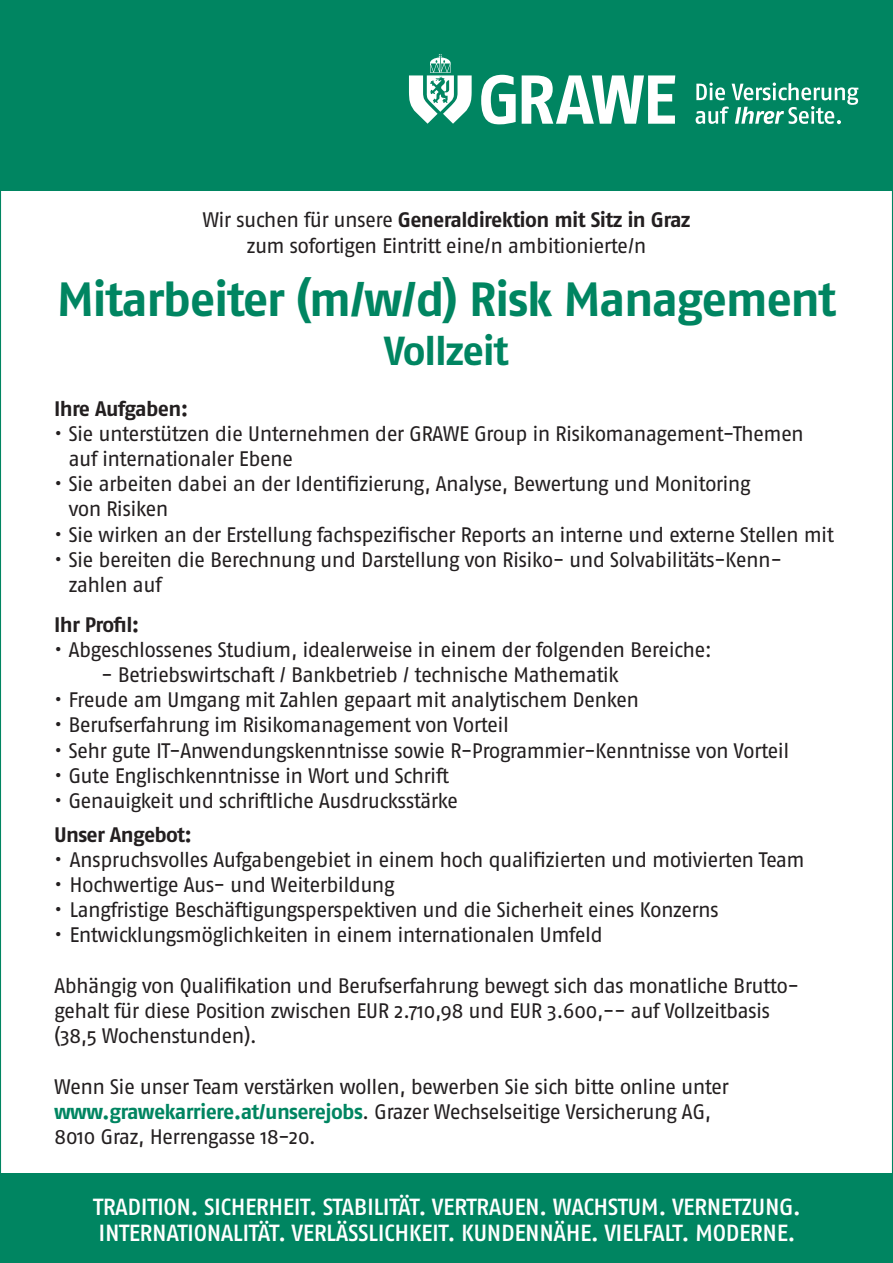
<style>
.page{position:relative;width:893px;height:1263px;background:#fff}
.page>*{position:absolute;margin:0;border:0;box-sizing:border-box;transform-origin:0 0}
.t1{font:700 48px "Fago Pro";letter-spacing:-.035em;color:#008561}
.t2{font:700 40.5px "Fago Pro";letter-spacing:-.03em;color:#008561}
.t3{font:500 23.4px/25.5px "Fago Pro";letter-spacing:-.02em;color:#fff}
.t4{font:21px/25.2px "Fago Pro";letter-spacing:-.035em;color:#231f20}
.t5{font:700 21px "Fago Pro";letter-spacing:-.035em;color:#231f20}
.s1{font-weight:700}
.s2{font-weight:700;color:#008561}
</style>
<div class="page">
<div style="left:0;top:1174px;width:893px;height:89px;background:#008561"></div>
<div style="left:0;top:0;width:893px;height:190px;background:#008561"></div>
<svg style="left:522px;top:75px;width:153px;height:49px"></svg>
<svg style="left:481px;top:75px;width:35px;height:49px"></svg>
<svg style="left:409px;top:54px;width:63px;height:70px"></svg>
<svg style="left:696px;top:83px;width:162px;height:41px"></svg>
<p class="t4" style="left:202px;top:207px;width:489px;text-align:center">Wir suchen für unsere <span class="s1">Generaldirektion mit Sitz in Graz </span>zum sofortigen Eintritt eine/n ambitionierte/n</p>
<h1 class="t1" style="left:57px;top:271px;width:781px">Mitarbeiter (m/w/d) Risk Management</h1>
<h2 class="t2" style="left:384px;top:326px;width:126px">Vollzeit</h2>
<p class="t5" style="left:54px;top:395px;width:136px">Ihre Aufgaben:</p>
<p class="t4" style="left:68px;top:421px;width:737px;text-indent:-14px">• Sie unterstützen die Unternehmen der GRAWE Group in Risikomanagement-Themen auf internationaler Ebene</p>
<p class="t4" style="left:68px;top:471px;width:684px;text-indent:-14px">• Sie arbeiten dabei an der Identifizierung, Analyse, Bewertung und Monitoring von Risiken</p>
<p class="t4" style="left:54px;top:521px;width:782px">• Sie wirken an der Erstellung fachspezifischer Reports an interne und externe Stellen mit</p>
<p class="t4" style="left:68px;top:547px;width:715px;text-indent:-14px">• Sie bereiten die Berechnung und Darstellung von Risiko- und Solvabilitäts-Kenn&shy;zahlen auf</p>
<p class="t5" style="left:54px;top:612px;width:87px">Ihr Profil:</p>
<p class="t4" style="left:54px;top:637px;width:659px">• Abgeschlossenes Studium, idealerweise in einem der folgenden Bereiche:</p>
<p class="t4" style="left:101px;top:662px;width:519px">- Betriebswirtschaft / Bankbetrieb / technische Mathematik</p>
<p class="t4" style="left:54px;top:687px;width:587px">• Freude am Umgang mit Zahlen gepaart mit analytischem Denken</p>
<p class="t4" style="left:54px;top:712px;width:456px">• Berufserfahrung im Risikomanagement von Vorteil</p>
<p class="t4" style="left:54px;top:738px;width:737px">• Sehr gute IT-Anwendungskenntnisse sowie R-Programmier-Kenntnisse von Vorteil</p>
<p class="t4" style="left:54px;top:763px;width:397px">• Gute Englischkenntnisse in Wort und Schrift</p>
<p class="t4" style="left:54px;top:788px;width:406px">• Genauigkeit und schriftliche Ausdrucksstärke</p>
<p class="t5" style="left:54px;top:822px;width:140px">Unser Angebot:</p>
<p class="t4" style="left:54px;top:847px;width:752px">• Anspruchsvolles Aufgabengebiet in einem hoch qualifizierten und motivierten Team</p>
<p class="t4" style="left:54px;top:872px;width:342px">• Hochwertige Aus- und Weiterbildung</p>
<p class="t4" style="left:54px;top:897px;width:666px">• Langfristige Beschäftigungsperspektiven und die Sicherheit eines Konzerns</p>
<p class="t4" style="left:54px;top:922px;width:550px">• Entwicklungsmöglichkeiten in einem internationalen Umfeld</p>
<p class="t4" style="left:54px;top:973px;width:747px">Abhängig von Qualifikation und Berufserfahrung bewegt sich das monatliche Brutto&shy;gehalt für diese Position zwischen EUR 2.710,98 und EUR 3.600,-- auf Vollzeitbasis (38,5 Wochenstunden).</p>
<p class="t4" style="left:54px;top:1074px;width:676px">Wenn Sie unser Team verstärken wollen, bewerben Sie sich bitte online unter <span class="s2">www.grawekarriere.at/unserejobs</span>. Grazer Wechselseitige Versicherung AG,<br>8010 Graz, Herrengasse 18-20.</p>
<p class="t3" style="left:93px;top:1194px;width:710px">TRADITION. SICHERHEIT. STABILITÄT. VERTRAUEN. WACHSTUM. VERNETZUNG.<br>INTERNATIONALITÄT. VERLÄSSLICHKEIT. KUNDENNÄHE. VIELFALT. MODERNE.</p>
</div>
